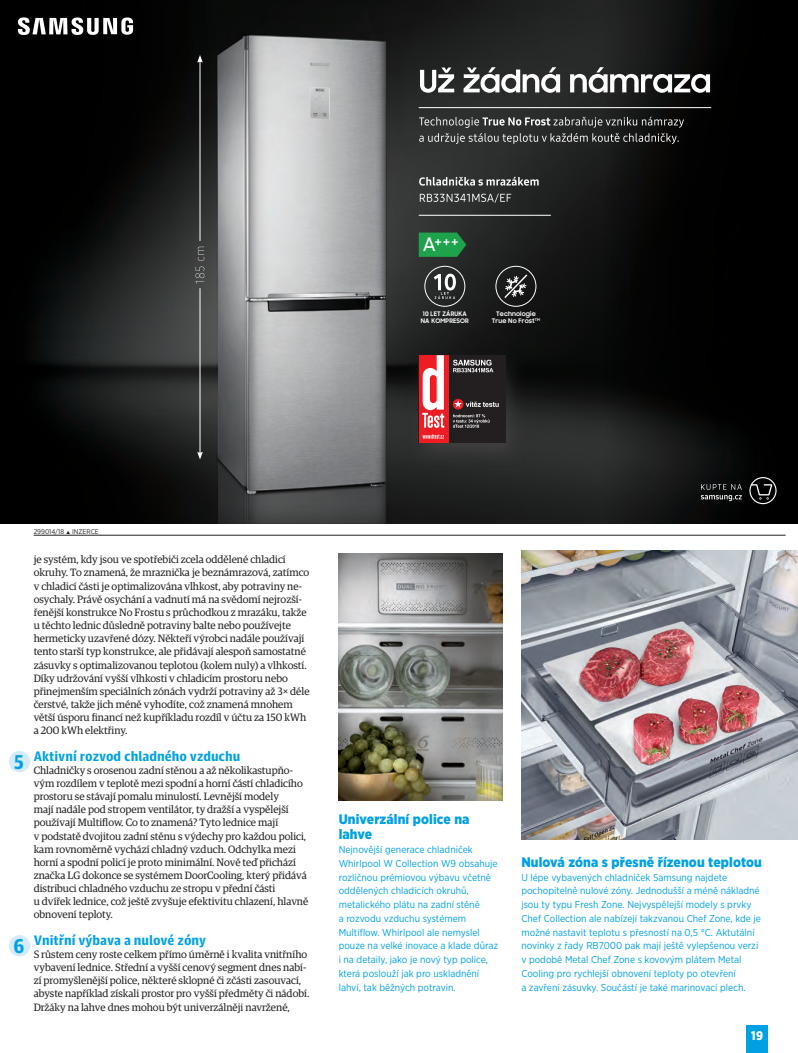
<style>
.page{position:relative;width:798px;height:1053px;background:#fff}
.page>*{position:absolute;margin:0;border:0;box-sizing:border-box;transform-origin:0 0}
.t1{font:900 20px "Guardian Agate Sans 4";color:#00a1e3}
.t2{font:500 16.25px "Samsung Sharp Sans";color:#fff}
.t3{font:900 13.75px/15px "Gotham Narrow";letter-spacing:.01em;color:#00a1e3}
.t4{font:900 13.75px "Guardian Agate Sans 4";color:#00a1e3}
.t5{font:900 12.5px "Gotham Narrow";color:#fff;scale:.96 1}
.t6{font:10.62px/13.1px "Guardian Egyp";color:#231f20}
.t7{font:10px/13.8px "Gotham Narrow";color:#00a1e3}
.t8{font:6.88px "Gotham Narrow";color:#231f20}
.t9{font:700 6.25px/6.8px "Samsung Sharp Sans";letter-spacing:.025em;color:#fff;text-align:center}
.s1{font-size:18.62px}
</style>
<div class="page">
<div style="left:746px;top:1025px;width:21px;height:27px;background:#00a1e3"></div>
<hr style="left:34px;top:535px;width:751px;height:1px;background:#231f20">
<img style="left:0;top:0;width:797px;height:524px">
<svg style="left:18px;top:17px;width:115px;height:18px"></svg>
<svg style="left:749px;top:477px;width:27px;height:27px"></svg>
<svg style="left:700px;top:484px;width:41px;height:17px"></svg>
<svg style="left:424px;top:266px;width:41px;height:41px;background:#4d4e4e"></svg>
<svg style="left:495px;top:266px;width:41px;height:41px;background:#3f3f3f"></svg>
<svg style="left:418px;top:232px;width:48px;height:25px"></svg>
<hr style="left:200px;top:61px;width:1px;height:180px;background:#fff">
<svg style="left:197px;top:55px;width:6px;height:8px"></svg>
<hr style="left:200px;top:288px;width:1px;height:166px;background:#fff">
<svg style="left:197px;top:452px;width:6px;height:7px"></svg>
<svg style="left:195px;top:247px;width:9px;height:37px"></svg>
<img style="left:408px;top:349px;width:118px;height:118px">
<div style="left:418px;top:355px;width:88px;height:87px;background:#231f20"></div>
<div style="left:418px;top:355px;width:30px;height:87px;background:#ee1d23"></div>
<svg style="left:422px;top:355px;width:22px;height:73px"></svg>
<svg style="left:422px;top:434px;width:21px;height:5px"></svg>
<svg style="left:452px;top:399px;width:11px;height:10px"></svg>
<svg style="left:452px;top:414px;width:37px;height:14px"></svg>
<svg style="left:453px;top:360px;width:40px;height:12px"></svg>
<svg style="left:454px;top:400px;width:44px;height:7px"></svg>
<svg style="left:420px;top:67px;width:289px;height:26px"></svg>
<svg style="left:419px;top:117px;width:264px;height:27px;background:#464646"></svg>
<svg style="left:419px;top:194px;width:92px;height:9px"></svg>
<svg style="left:419px;top:177px;width:119px;height:9px"></svg>
<hr style="left:418px;top:107px;width:293px;height:1px;background:#fff">
<hr style="left:418px;top:215px;width:132px;height:1px;background:#fff">
<div style="left:9px;top:751px;width:21px;height:21px;background:#d4ecf9;border-radius:50%"></div>
<div style="left:9px;top:935px;width:21px;height:21px;background:#d4ecf9;border-radius:50%"></div>
<img style="left:521px;top:550px;width:276px;height:289px">
<img style="left:338px;top:553px;width:164px;height:247px">
<h2 class="t2" style="left:422px;top:231px;width:37px"><span class="s1">A</span>+++</h2>
<p class="t9" style="left:420px;top:310px;width:50px">10 LET ZÁRUKA<br>NA KOMPRESOR</p>
<p class="t9" style="left:491px;top:310px;width:50px">Technologie<br>True No Frost<sup>TM</sup></p>
<h1 class="t1" style="left:13px;top:748px;width:13px">5</h1>
<h1 class="t1" style="left:13px;top:932px;width:13px">6</h1>
<p class="t8" style="left:34px;top:527px;width:67px">299014/18 INZERCE</p>
<p class="t6" style="left:34px;top:552px;width:277px">je systém, kdy jsou ve spotřebiči zcela oddělené chladicí okruhy. To znamená, že mraznička je beznámrazová, zatímco v chladicí části je optimalizována vlhkost, aby potraviny ne&shy;osychaly. Právě osychání a vadnutí má na svědomí nejrozší&shy;řenější konstrukce No Frostu s průchodkou z mrazáku, takže u těchto lednic důsledně potraviny balte nebo používejte hermeticky uzavřené dózy. Někteří výrobci nadále používají tento starší typ konstrukce, ale přidávají alespoň samostatné zásuvky s optimalizovanou teplotou (kolem nuly) a vlhkostí.<br>Díky udržování vyšší vlhkosti v chladicím prostoru nebo přinejmenším speciálních zónách vydrží potraviny až 3× déle čerstvé, takže jich méně vyhodíte, což znamená mnohem větší úsporu financí než kupříkladu rozdíl v účtu za 150 kWh a 200 kWh elektřiny.</p>
<p class="t4" style="left:34px;top:746px;width:208px">Aktivní rozvod chladného vzduchu</p>
<p class="t6" style="left:34px;top:762px;width:276px">Chladničky s orosenou zadní stěnou a až několikastupňo&shy;vým rozdílem v teplotě mezi spodní a horní částí chladicího prostoru se stávají pomalu minulostí. Levnější modely<br>mají nadále pod stropem ventilátor, ty dražší a vyspělejší používají Multiflow. Co to znamená? Tyto lednice mají<br>v podstatě dvojitou zadní stěnu s výdechy pro každou polici, kam rovnoměrně vychází chladný vzduch. Odchylka mezi horní a spodní policí je proto minimální. Nově teď přichází značka LG dokonce se systémem DoorCooling, který přidává distribuci chladného vzduchu ze stropu v přední části<br>u dvířek lednice, což ještě zvyšuje efektivitu chlazení, hlavně obnovení teploty.</p>
<p class="t4" style="left:34px;top:930px;width:174px">Vnitřní výbava a nulové zóny</p>
<p class="t6" style="left:34px;top:946px;width:277px">S růstem ceny roste celkem přímo úměrně i kvalita vnitřního vybavení lednice. Střední a vyšší cenový segment dnes nabí&shy;zí promyšlenější police, některé sklopné či zčásti zasouvací, abyste například získali prostor pro vyšší předměty či nádobí.<br>Držáky na lahve dnes mohou být univerzálněji navržené,</p>
<p class="t3" style="left:338px;top:811px;width:132px">Univerzální police na lahve</p>
<p class="t7" style="left:338px;top:842px;width:161px">Nejnovější generace chladniček Whirlpool W Collection W9 obsahuje rozličnou prémiovou výbavu včetně oddělených chladicích okruhů, metalického plátu na zadní stěně<br>a rozvodu vzduchu systémem Multiflow. Whirlpool ale nemyslel pouze na velké inovace a klade důraz i na detaily, jako je nový typ police, která poslouží jak pro uskladnění lahví, tak běžných potravin.</p>
<p class="t3" style="left:521px;top:854px;width:242px">Nulová zóna s přesně řízenou teplotou</p>
<p class="t7" style="left:521px;top:870px;width:241px">U lépe vybavených chladniček Samsung najdete pochopitelně nulové zóny. Jednodušší a méně nákladné jsou ty typu Fresh Zone. Nejvyspělejší modely s prvky Chef Collection ale nabízejí takzvanou Chef Zone, kde je možné nastavit teplotu s přesností na 0,5 °C. Aktutální novinky z řady RB7000 pak mají ještě vylepšenou verzi v podobě Metal Chef Zone s kovovým plátem Metal Cooling pro rychlejší obnovení teploty po otevření<br>a zavření zásuvky. Součástí je také marinovací plech.</p>
<p class="t5" style="left:751px;top:1026px;width:14px">19</p>
</div>
